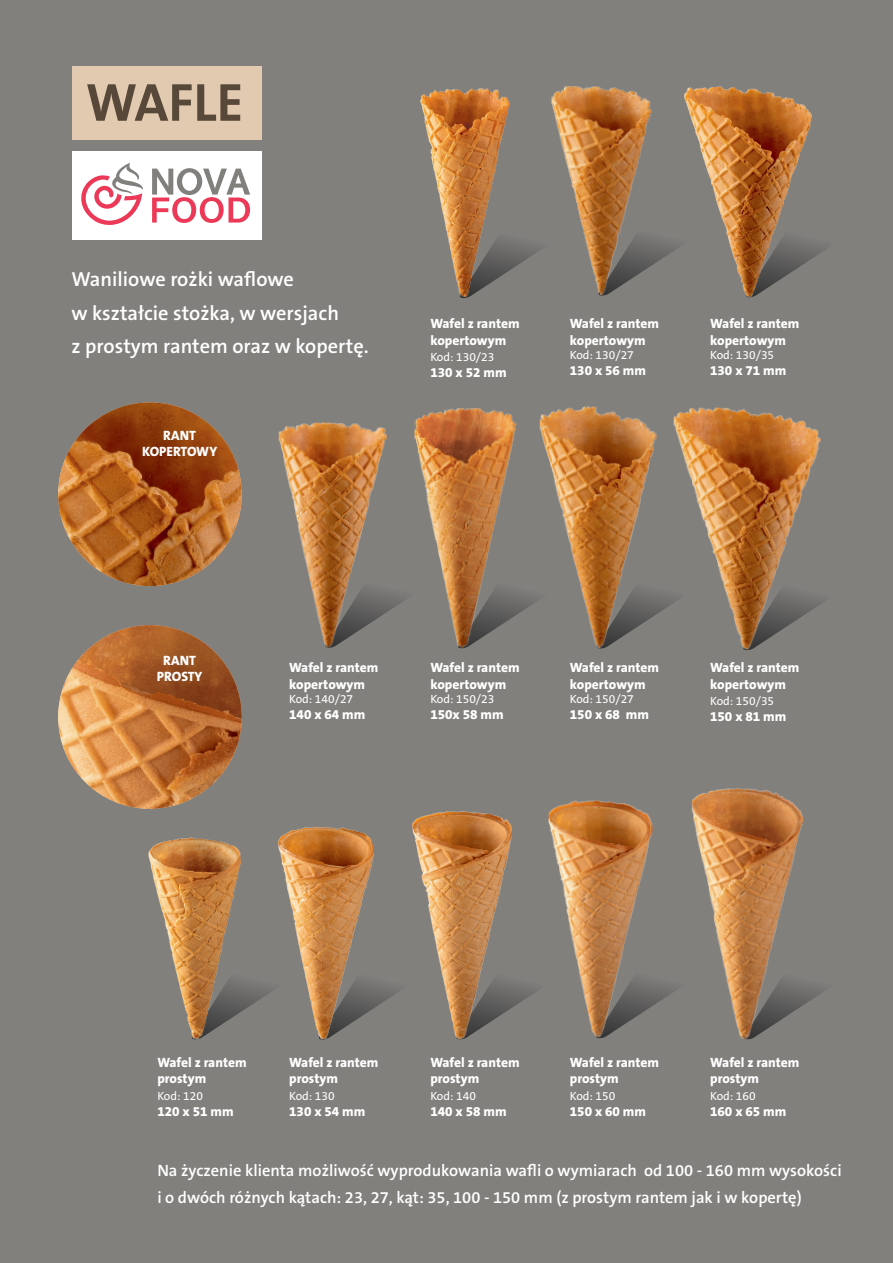
<style>
.page{position:relative;width:893px;height:1263px;background:#82807d}
.page>*{position:absolute;margin:0;border:0;box-sizing:border-box;transform-origin:0 0}
.t1{font:700 54px "The Sans B W7";color:#58483a}
.t2{font:600 20.4px "The Sans B W6";color:#fff}
.t3{font:600 16.5px "The Sans B W6";color:#fff}
.t4{font:800 13.5px "The Sans B W8";color:#fff}
.t5{font:12px "The Sans B W5 Plain";color:#fff}
</style>
<div class="page">
<div style="left:72px;top:66px;width:189px;height:74px;background:#e1cab0"></div>
<svg style="left:460px;top:242px;width:81px;height:56px"></svg>
<svg style="left:456px;top:985px;width:81px;height:55px"></svg>
<svg style="left:319px;top:985px;width:80px;height:55px"></svg>
<svg style="left:192px;top:983px;width:80px;height:57px"></svg>
<svg style="left:460px;top:594px;width:78px;height:55px"></svg>
<svg style="left:387px;top:595px;width:18px;height:17px"></svg>
<svg style="left:600px;top:241px;width:79px;height:55px"></svg>
<svg style="left:598px;top:984px;width:78px;height:55px"></svg>
<svg style="left:598px;top:595px;width:68px;height:54px"></svg>
<svg style="left:748px;top:245px;width:78px;height:53px"></svg>
<svg style="left:804px;top:986px;width:20px;height:19px"></svg>
<img style="left:420px;top:88px;width:89px;height:209px">
<img style="left:551px;top:86px;width:101px;height:209px">
<img style="left:684px;top:87px;width:128px;height:210px">
<img style="left:414px;top:408px;width:102px;height:240px">
<img style="left:278px;top:422px;width:109px;height:226px">
<img style="left:538px;top:406px;width:119px;height:242px">
<img style="left:666px;top:407px;width:155px;height:244px">
<img style="left:149px;top:837px;width:92px;height:201px">
<img style="left:279px;top:827px;width:95px;height:211px">
<img style="left:412px;top:811px;width:100px;height:227px">
<img style="left:548px;top:800px;width:105px;height:238px">
<img style="left:691px;top:788px;width:113px;height:252px">
<div style="left:72px;top:151px;width:189px;height:88px;background:#fff"></div>
<svg style="left:81px;top:163px;width:62px;height:62px"></svg>
<svg style="left:152px;top:168px;width:98px;height:55px"></svg>
<img style="left:58px;top:625px;width:184px;height:184px;border-radius:92px">
<img style="left:58px;top:402px;width:184px;height:184px;border-radius:92px">
<p class="t1" style="left:86px;top:68px;width:159px">WAFLE</p>
<p class="t2" style="left:72px;top:266px;width:224px">Waniliowe rożki waflowe</p>
<p class="t2" style="left:72px;top:299px;width:269px">w kształcie stożka, w wersjach</p>
<p class="t2" style="left:72px;top:333px;width:299px">z prostym rantem oraz w kopertę.</p>
<p class="t4" style="left:163px;top:427px;width:34px">RANT</p>
<p class="t4" style="left:142px;top:443px;width:77px">KOPERTOWY</p>
<p class="t4" style="left:430px;top:315px;width:91px">Wafel z rantem</p>
<p class="t4" style="left:430px;top:331px;width:77px">kopertowym</p>
<p class="t5" style="left:430px;top:349px;width:66px">Kod: 130/23</p>
<p class="t4" style="left:430px;top:364px;width:78px">130 x 52 mm</p>
<p class="t4" style="left:570px;top:315px;width:91px">Wafel z rantem</p>
<p class="t4" style="left:570px;top:331px;width:77px">kopertowym</p>
<p class="t5" style="left:570px;top:347px;width:66px">Kod: 130/27</p>
<p class="t4" style="left:570px;top:362px;width:78px">130 x 56 mm</p>
<p class="t4" style="left:710px;top:315px;width:91px">Wafel z rantem</p>
<p class="t4" style="left:710px;top:331px;width:77px">kopertowym</p>
<p class="t5" style="left:710px;top:347px;width:66px">Kod: 130/35</p>
<p class="t4" style="left:710px;top:362px;width:78px">130 x 71 mm</p>
<p class="t4" style="left:163px;top:651px;width:34px">RANT</p>
<p class="t4" style="left:157px;top:667px;width:47px">PROSTY</p>
<p class="t4" style="left:289px;top:659px;width:91px">Wafel z rantem</p>
<p class="t4" style="left:289px;top:675px;width:77px">kopertowym</p>
<p class="t5" style="left:289px;top:691px;width:66px">Kod: 140/27</p>
<p class="t4" style="left:289px;top:706px;width:78px">140 x 64 mm</p>
<p class="t4" style="left:430px;top:659px;width:91px">Wafel z rantem</p>
<p class="t4" style="left:430px;top:675px;width:77px">kopertowym</p>
<p class="t5" style="left:430px;top:691px;width:66px">Kod: 150/23</p>
<p class="t4" style="left:430px;top:706px;width:75px">150x 58 mm</p>
<p class="t4" style="left:570px;top:659px;width:91px">Wafel z rantem</p>
<p class="t4" style="left:570px;top:675px;width:77px">kopertowym</p>
<p class="t5" style="left:570px;top:691px;width:66px">Kod: 150/27</p>
<p class="t4" style="left:570px;top:706px;width:81px">150 x 68 mm</p>
<p class="t4" style="left:710px;top:659px;width:91px">Wafel z rantem</p>
<p class="t4" style="left:710px;top:675px;width:77px">kopertowym</p>
<p class="t5" style="left:710px;top:693px;width:66px">Kod: 150/35</p>
<p class="t4" style="left:710px;top:708px;width:78px">150 x 81 mm</p>
<p class="t4" style="left:157px;top:1054px;width:91px">Wafel z rantem</p>
<p class="t4" style="left:157px;top:1070px;width:50px">prostym</p>
<p class="t5" style="left:157px;top:1088px;width:47px">Kod: 120</p>
<p class="t4" style="left:157px;top:1102px;width:78px">120 x 51 mm</p>
<p class="t4" style="left:289px;top:1054px;width:91px">Wafel z rantem</p>
<p class="t4" style="left:289px;top:1070px;width:50px">prostym</p>
<p class="t5" style="left:289px;top:1088px;width:47px">Kod: 130</p>
<p class="t4" style="left:289px;top:1102px;width:78px">130 x 54 mm</p>
<p class="t4" style="left:430px;top:1054px;width:91px">Wafel z rantem</p>
<p class="t4" style="left:430px;top:1070px;width:50px">prostym</p>
<p class="t5" style="left:430px;top:1088px;width:47px">Kod: 140</p>
<p class="t4" style="left:430px;top:1102px;width:78px">140 x 58 mm</p>
<p class="t4" style="left:570px;top:1054px;width:91px">Wafel z rantem</p>
<p class="t4" style="left:570px;top:1070px;width:50px">prostym</p>
<p class="t5" style="left:570px;top:1088px;width:47px">Kod: 150</p>
<p class="t4" style="left:570px;top:1102px;width:78px">150 x 60 mm</p>
<p class="t4" style="left:710px;top:1054px;width:91px">Wafel z rantem</p>
<p class="t4" style="left:710px;top:1070px;width:50px">prostym</p>
<p class="t5" style="left:710px;top:1088px;width:47px">Kod: 160</p>
<p class="t4" style="left:710px;top:1102px;width:78px">160 x 65 mm</p>
<p class="t3" style="left:157px;top:1160px;width:686px">Na życzenie klienta możliwość wyprodukowania wafli o wymiarach od 100 - 160 mm wysokości</p>
<p class="t3" style="left:157px;top:1187px;width:646px">i o dwóch różnych kątach: 23, 27, kąt: 35, 100 - 150 mm (z prostym rantem jak i w kopertę)</p>
</div>
